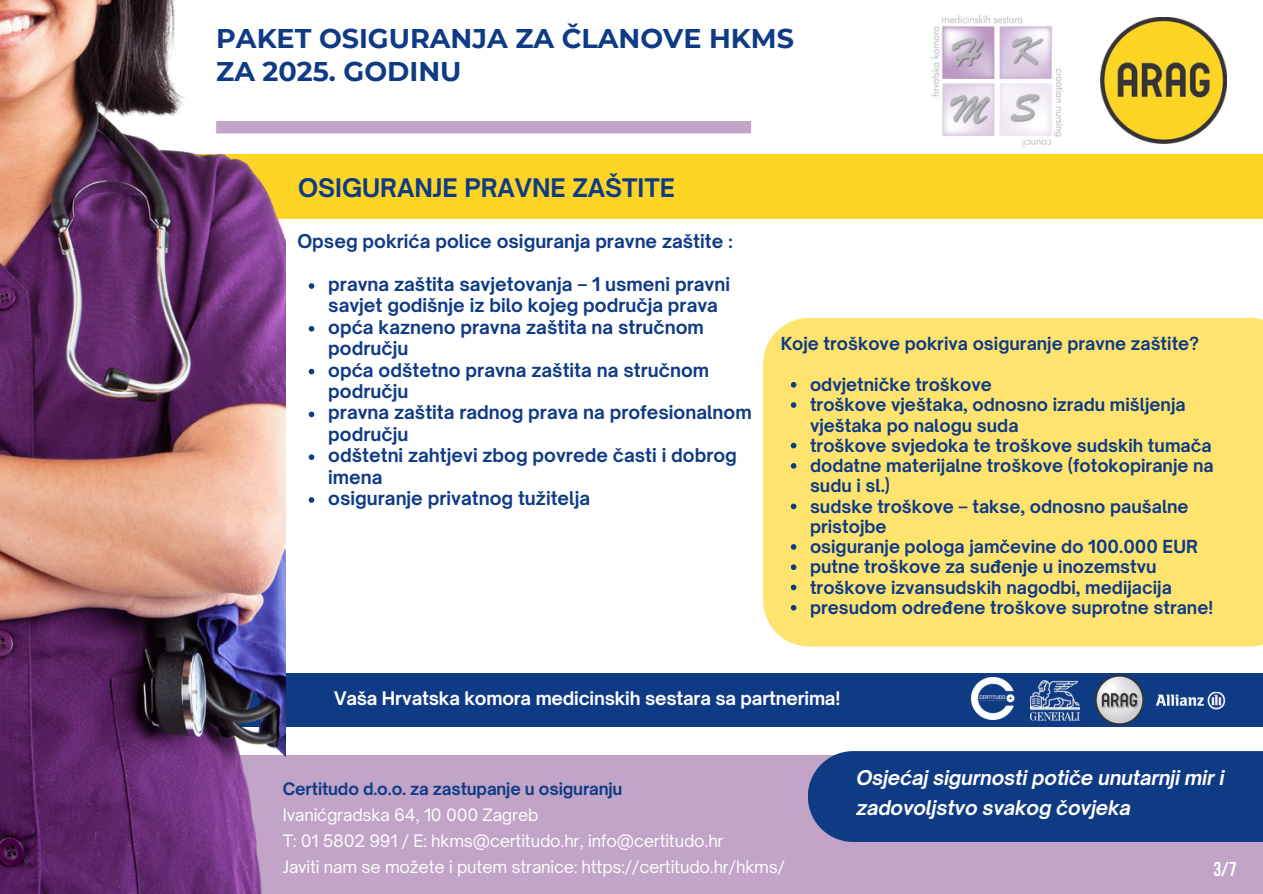
<style>
.page{position:relative;width:1263px;height:894px;background:#fff}
.page>*{position:absolute;margin:0;border:0;box-sizing:border-box;transform-origin:0 0}
.t1{font:700 27px/32.7px "Montserrat";color:#0f3b85}
.t2{font:700 24.45px "Open Sauce One";color:#0f3b85}
.t3{font:700 19.95px "Bebas Neue";color:#fff}
.t4{font:italic 700 19.35px/30.3px "Open Sauce One";letter-spacing:-.01em;color:#fff}
.t5{font:700 18.15px/21.3px "Open Sauce One";color:#0f3b85}
.t6{font:700 17.85px "Open Sauce One";letter-spacing:-.01em;color:#fff}
.t7{font:700 17.25px/20.2px "Open Sauce One";color:#0f3b85}
.t8{font:16.35px "Open Sauce One";letter-spacing:-.01em;color:#fff}
.t9{font:700 16.35px "Open Sauce One";letter-spacing:-.01em;color:#0f3b85}
.s1{font-family:"Noto Sans"}
</style>
<div class="page">
<div style="left:216px;top:121px;width:535px;height:12px;background:#c1a4c7"></div>
<div style="left:8px;top:754px;width:1255px;height:139px;background:#c1a4c7"></div>
<img style="left:931px;top:15px;width:132px;height:132px">
<div style="left:0;top:673px;width:1263px;height:53px;background:#0f3b85"></div>
<div style="left:0;top:154px;width:1263px;height:65px;background:#ffd525"></div>
<img style="left:0;top:0;width:286px;height:893px">
<div style="left:763px;top:318px;width:500px;height:328px;background:#ffe36f"></div>
<img style="left:1031px;top:680px;width:48px;height:39px">
<img style="left:1152px;top:691px;width:77px;height:36px">
<img style="left:972px;top:677px;width:43px;height:42px">
<img style="left:1095px;top:675px;width:48px;height:49px">
<div style="left:808px;top:751px;width:455px;height:90px;background:#0f3b85"></div>
<img style="left:1101px;top:18px;width:126px;height:126px">
<svg style="left:309px;top:283px;width:5px;height:6px"></svg>
<svg style="left:309px;top:326px;width:5px;height:5px"></svg>
<svg style="left:309px;top:368px;width:5px;height:6px"></svg>
<svg style="left:309px;top:411px;width:5px;height:6px"></svg>
<svg style="left:309px;top:454px;width:5px;height:6px"></svg>
<svg style="left:309px;top:497px;width:5px;height:5px"></svg>
<svg style="left:791px;top:382px;width:5px;height:5px"></svg>
<svg style="left:791px;top:402px;width:5px;height:6px"></svg>
<svg style="left:791px;top:442px;width:5px;height:6px"></svg>
<svg style="left:791px;top:463px;width:5px;height:5px"></svg>
<svg style="left:791px;top:503px;width:5px;height:6px"></svg>
<svg style="left:791px;top:544px;width:5px;height:5px"></svg>
<svg style="left:791px;top:564px;width:5px;height:6px"></svg>
<svg style="left:791px;top:584px;width:5px;height:6px"></svg>
<svg style="left:791px;top:604px;width:5px;height:6px"></svg>
<p class="t1" style="left:216px;top:22px;width:579px">PAKET OSIGURANJA ZA ČLANOVE HKMS<br>ZA 2025. GODINU</p>
<p class="t2" style="left:298px;top:172px;width:378px">OSIGURANJE PRAVNE ZAŠTITE</p>
<h1 class="t5" style="left:297px;top:231px;width:437px">Opseg pokrića police osiguranja pravne zaštite :</h1>
<p class="t5" style="left:328px;top:273px;width:403px">pravna zaštita savjetovanja – 1 usmeni pravni savjet godišnje iz bilo kojeg područja prava</p>
<h1 class="t5" style="left:328px;top:316px;width:377px">opća kazneno pravna zaštita na stručnom području</h1>
<h3 class="t5" style="left:328px;top:359px;width:382px">opća odštetno pravna zaštita na stručnom području</h3>
<p class="t5" style="left:328px;top:402px;width:425px">pravna zaštita radnog prava na profesionalnom području</p>
<p class="t5" style="left:328px;top:444px;width:410px">odštetni zahtjevi zbog povrede časti i dobrog imena</p>
<p class="t5" style="left:328px;top:487px;width:263px">osiguranje privatnog tužitelja</p>
<p class="t7" style="left:781px;top:333px;width:420px">Koje troškove pokriva osiguranje pravne zaštite?</p>
<p class="t7" style="left:810px;top:374px;width:183px">odvjetničke troškove</p>
<p class="t7" style="left:810px;top:394px;width:377px">troškove vještaka, odnosno izradu mišljenja vještaka po nalogu suda</p>
<p class="t7" style="left:810px;top:435px;width:403px">troškove svjedoka te troškove sudskih tumača</p>
<p class="t7" style="left:810px;top:455px;width:405px">dodatne materijalne troškove (fotokopiranje na sudu i sl.)</p>
<p class="t7" style="left:810px;top:495px;width:380px">sudske troškove – takse, odnosno paušalne pristojbe</p>
<p class="t7" style="left:810px;top:536px;width:389px">osiguranje pologa jamčevine do 100.000 EUR</p>
<p class="t7" style="left:810px;top:556px;width:348px">putne troškove za su<span class="s1">đ</span>enje u inozemstvu</p>
<p class="t7" style="left:810px;top:576px;width:363px">troškove izvansudskih nagodbi, medijacija</p>
<p class="t7" style="left:810px;top:597px;width:405px">presudom odre<span class="s1">đ</span>ene troškove suprotne strane!</p>
<p class="t6" style="left:334px;top:686px;width:508px">Vaša Hrvatska komora medicinskih sestara sa partnerima!</p>
<p class="t9" style="left:283px;top:778px;width:341px">Certitudo d.o.o. za zastupanje u osiguranju</p>
<p class="t8" style="left:283px;top:804px;width:257px">Ivanićgradska 64, 10 000 Zagreb</p>
<p class="t8" style="left:283px;top:830px;width:442px">T: 01 5802 991 / E: hkms@certitudo.hr, info@certitudo.hr</p>
<h5 class="t8" style="left:283px;top:856px;width:504px">Javiti nam se možete i putem stranice: https://certitudo.hr/hkms/</h5>
<p class="t4" style="left:856px;top:762px;width:369px">Osjećaj sigurnosti potiče unutarnji mir i zadovoljstvo svakog čovjeka</p>
<p class="t3" style="left:1213px;top:860px;width:25px">3/7</p>
</div>
